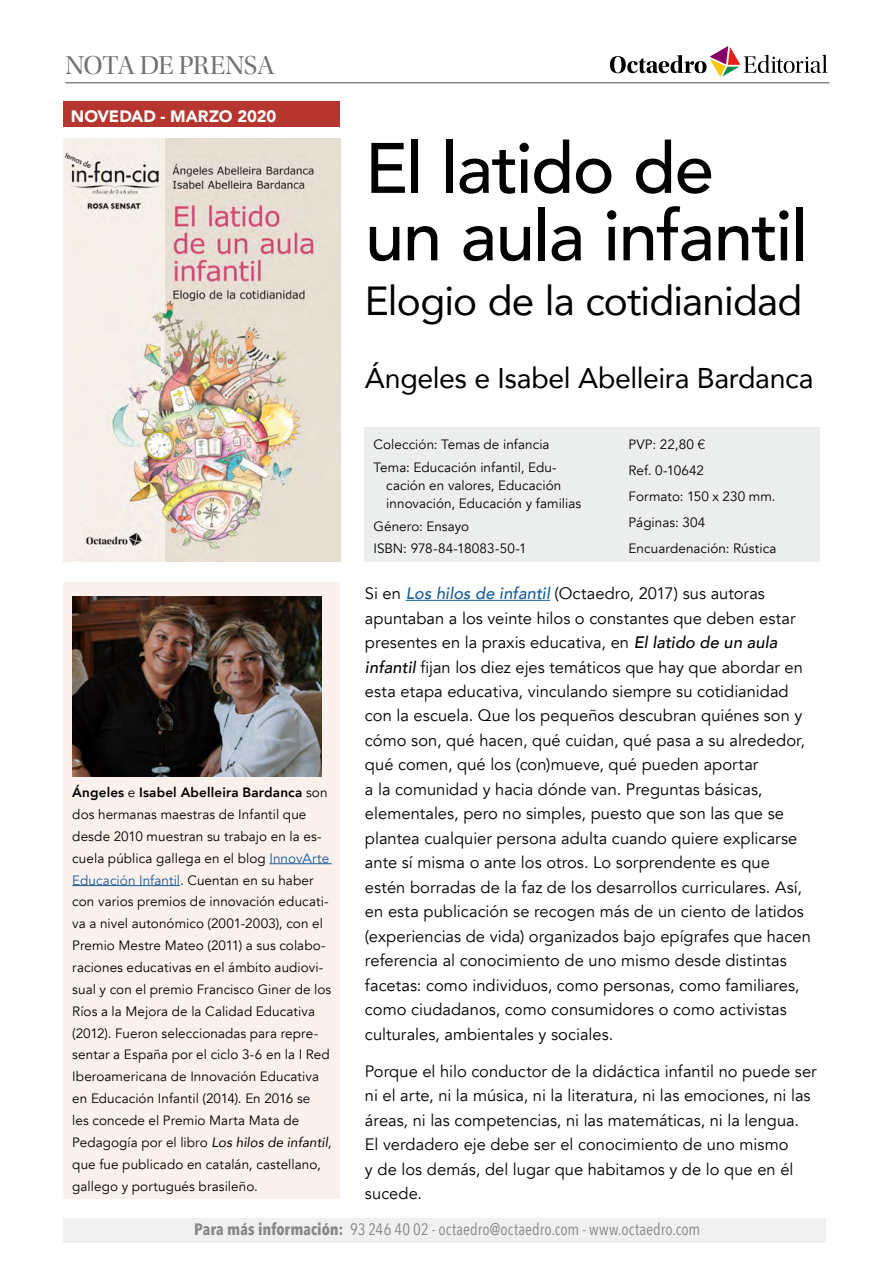
<style>
.page{position:relative;width:893px;height:1263px;background:#fff}
.page>*{position:absolute;margin:0;border:0;box-sizing:border-box;transform-origin:0 0}
.t1{font:500 70.5px/67.5px "Avenir";letter-spacing:-.02em;color:#000}
.t2{font:40.5px "Avenir";letter-spacing:-.02em;color:#000}
.t3{font:28.5px "Avenir";letter-spacing:-.01em;color:#000}
.t4{font:27px "Utopia Std Disp";letter-spacing:-.02em;color:#707172}
.t5{font:16.5px/24.5px "Avenir";color:#000}
.t6{font:16.5px "Avenir Next Condensed";letter-spacing:.005em;color:#87888a}
.t7{font:900 16.5px "Avenir";letter-spacing:-.005em;color:#fff}
.t8{font:13.5px/21.9px "Avenir";letter-spacing:.005em;color:#000}
.s1{font-weight:800}
.s2{color:#165b9a}
.s3{font-style:italic}
.s4{font-family:"Helvetica Neue LT Std";font-weight:300}
.s5{font-weight:500;font-style:italic;color:#165b9a}
.s6{font-weight:500;font-style:italic}
.s7{font-weight:700}
</style>
<div class="page">
<div style="left:64px;top:1218px;width:762px;height:25px;background:#f0f0f1"></div>
<div style="left:365px;top:427px;width:455px;height:135px;background:#eceded"></div>
<img style="left:64px;top:138px;width:276px;height:424px">
<div style="left:64px;top:102px;width:276px;height:25px;background:#b6352e"></div>
<div style="left:64px;top:583px;width:276px;height:616px;background:#faf1ed"></div>
<hr style="left:269px;top:863px;width:63px;height:1px;background:#165b9a">
<hr style="left:72px;top:885px;width:108px;height:1px;background:#165b9a">
<img style="left:72px;top:596px;width:249px;height:180px">
<hr style="left:406px;top:600px;width:144px;height:1px;background:#165b9a">
<svg style="left:610px;top:46px;width:217px;height:31px"></svg>
<hr style="left:65px;top:82px;width:764px;height:1px;background:#87888a">
<h3 class="t4" style="left:65px;top:51px;width:211px">NOTA DE PRENSA</h3>
<p class="t7" style="left:71px;top:102px;width:207px">NOVEDAD - MARZO 2020</p>
<p class="t8" style="left:72px;top:782px;width:261px"><span class="s1">Ángeles</span> e <span class="s1">Isabel Abelleira Bardanca</span> son dos hermanas maestras de Infantil que desde 2010 muestran su trabajo en la es&shy;cuela pública gallega en el blog <span class="s2">InnovArte Educación Infantil</span>. Cuentan en su haber con varios premios de innovación educati&shy;va a nivel autonómico (2001-2003), con el Premio Mestre Mateo (2011) a sus colabo&shy;raciones educativas en el ámbito audiovi&shy;sual y con el premio Francisco Giner de los Ríos a la Mejora de la Calidad Educativa (2012). Fueron seleccionadas para repre&shy;sentar a España por el ciclo 3-6 en la I Red Iberoamericana de Innovación Educativa en Educación Infantil (2014). En 2016 se<br>les concede el Premio Marta Mata de Pedagogía por el libro <span class="s3">Los hilos de infantil</span>, que fue publicado en catalán, castellano, gallego y portugués brasileño.</p>
<h1 class="t1" style="left:365px;top:131px;width:444px">El latido de un aula infantil</h1>
<h2 class="t2" style="left:365px;top:269px;width:439px">Elogio de la cotidianidad</h2>
<h3 class="t3" style="left:365px;top:355px;width:450px">Ángeles e Isabel Abelleira Bardanca</h3>
<p class="t8" style="left:373px;top:434px;width:185px;line-height:22.5px">Colección: Temas de infancia<br>Tema: Educación infantil, Edu-</p>
<p class="t8" style="left:386px;top:477px;width:196px;line-height:18.3px">cación en valores, Educación innovación, Educación y familias</p>
<p class="t8" style="left:373px;top:515px;width:155px;line-height:22.5px">Género: Ensayo<br>ISBN: 978-84-18083-50-1</p>
<p class="t8" style="left:629px;top:432px;width:149px;line-height:26px">PVP: 22,80 <span class="s4">€<br></span>Ref. 0-10642<br>Formato: 150 x 230 mm.<br>Páginas: 304<br>Encuardenación: Rústica</p>
<p class="t5" style="left:365px;top:581px;width:447px">Si en <span class="s5">Los hilos de infantil</span> (Octaedro, 2017) sus autoras apuntaban a los veinte hilos o constantes que deben estar presentes en la praxis educativa, en <span class="s6">El latido de un aula infantil</span> fijan los diez ejes temáticos que hay que abordar en esta etapa educativa, vinculando siempre su cotidianidad con la escuela. Que los pequeños descubran quiénes son y cómo son, qué hacen, qué cuidan, qué pasa a su alrededor, qué comen, qué los (con)mueve, qué pueden aportar<br>a la comunidad y hacia dónde van. Preguntas básicas, elementales, pero no simples, puesto que son las que se plantea cualquier persona adulta cuando quiere explicarse ante sí misma o ante los otros. Lo sorprendente es que estén borradas de la faz de los desarrollos curriculares. Así, en esta publicación se recogen más de un ciento de latidos (experiencias de vida) organizados bajo epígrafes que hacen referencia al conocimiento de uno mismo desde distintas facetas: como individuos, como personas, como familiares, como ciudadanos, como consumidores o como activistas culturales, ambientales y sociales.</p>
<p class="t5" style="left:365px;top:1059px;width:453px">Porque el hilo conductor de la didáctica infantil no puede ser ni el arte, ni la música, ni la literatura, ni las emociones, ni las áreas, ni las competencias, ni las matemáticas, ni la lengua.<br>El verdadero eje debe ser el conocimiento de uno mismo<br>y de los demás, del lugar que habitamos y de lo que en él sucede.</p>
<p class="t6" style="left:194px;top:1214px;width:508px"><span class="s7">Para más información:</span> 93 246 40 02 - octaedro@octaedro.com - www.octaedro.com</p>
</div>
